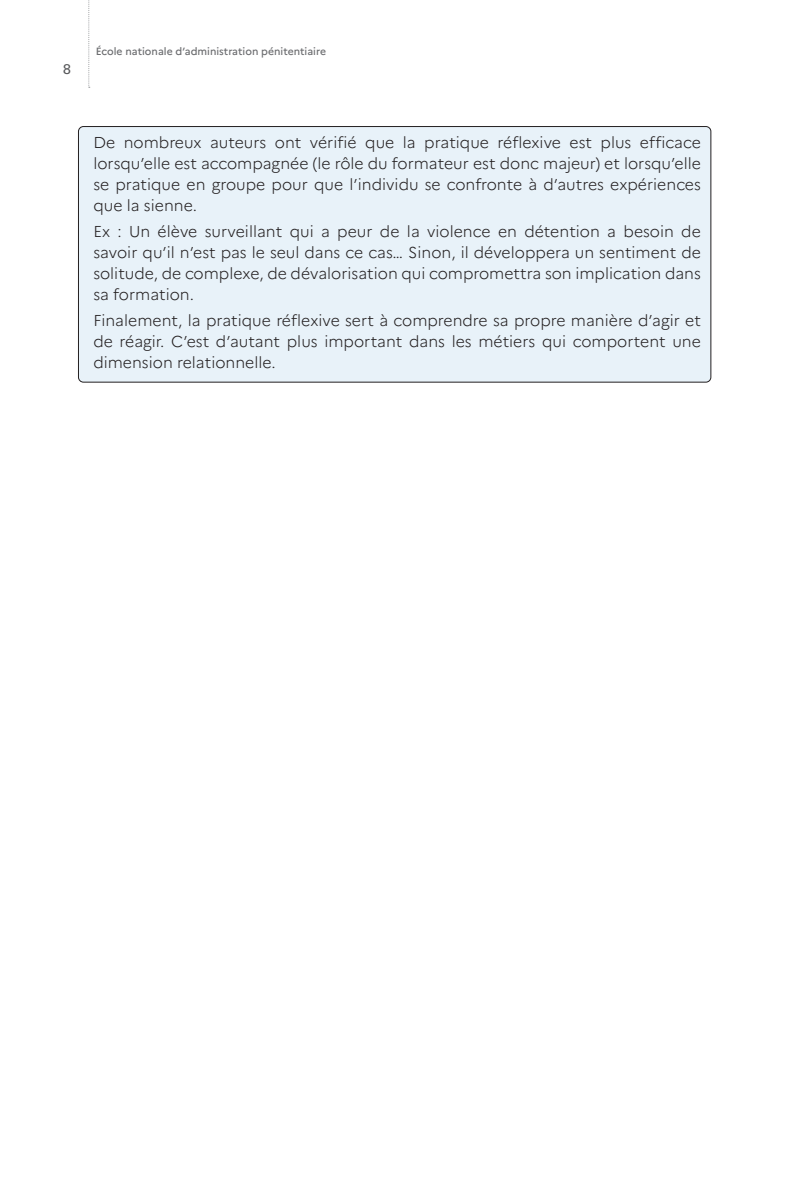
<style>
.page{position:relative;width:794px;height:1191px;background:#fff}
.page>*{position:absolute;margin:0;border:0;box-sizing:border-box;transform-origin:0 0}
.t1{font:300 15.75px/21px "Marianne";color:#231f20;text-align:justify}
.t2{font:14px "Univers";color:#57585a}
.t3{font:500 10.5px "Marianne";color:#6c6d70}
</style>
<div class="page">
<svg style="left:88px;top:0;width:2px;height:88px"></svg>
<div style="left:78px;top:126px;width:633px;height:256px;background:#e8f2f9;border-radius:5px"></div>
<div style="left:78px;top:126px;width:633px;height:256px;border:1px solid #231f20;border-radius:5px"></div>
<p class="t2" style="left:63px;top:61px;width:9px">8</p>
<p class="t3" style="left:96px;top:45px;width:232px">École nationale d’administration pénitentiaire</p>
<p class="t1" style="left:93px;top:132px;width:609px">De nombreux auteurs ont vérifié que la pratique réflexive est plus efficace lorsqu’elle est accompagnée (le rôle du formateur est donc majeur) et lorsqu’elle se pratique en groupe pour que l’individu se confronte à d’autres expériences que la sienne.</p>
<p class="t1" style="left:93px;top:221px;width:609px">Ex : Un élève surveillant qui a peur de la violence en détention a besoin de savoir qu’il n’est pas le seul dans ce cas… Sinon, il développera un sentiment de solitude, de complexe, de dévalorisation qui compromettra son implication dans sa formation.</p>
<p class="t1" style="left:93px;top:310px;width:609px">Finalement, la pratique réflexive sert à comprendre sa propre manière d’agir et de réagir. C’est d’autant plus important dans les métiers qui comportent une dimension relationnelle.</p>
</div>
